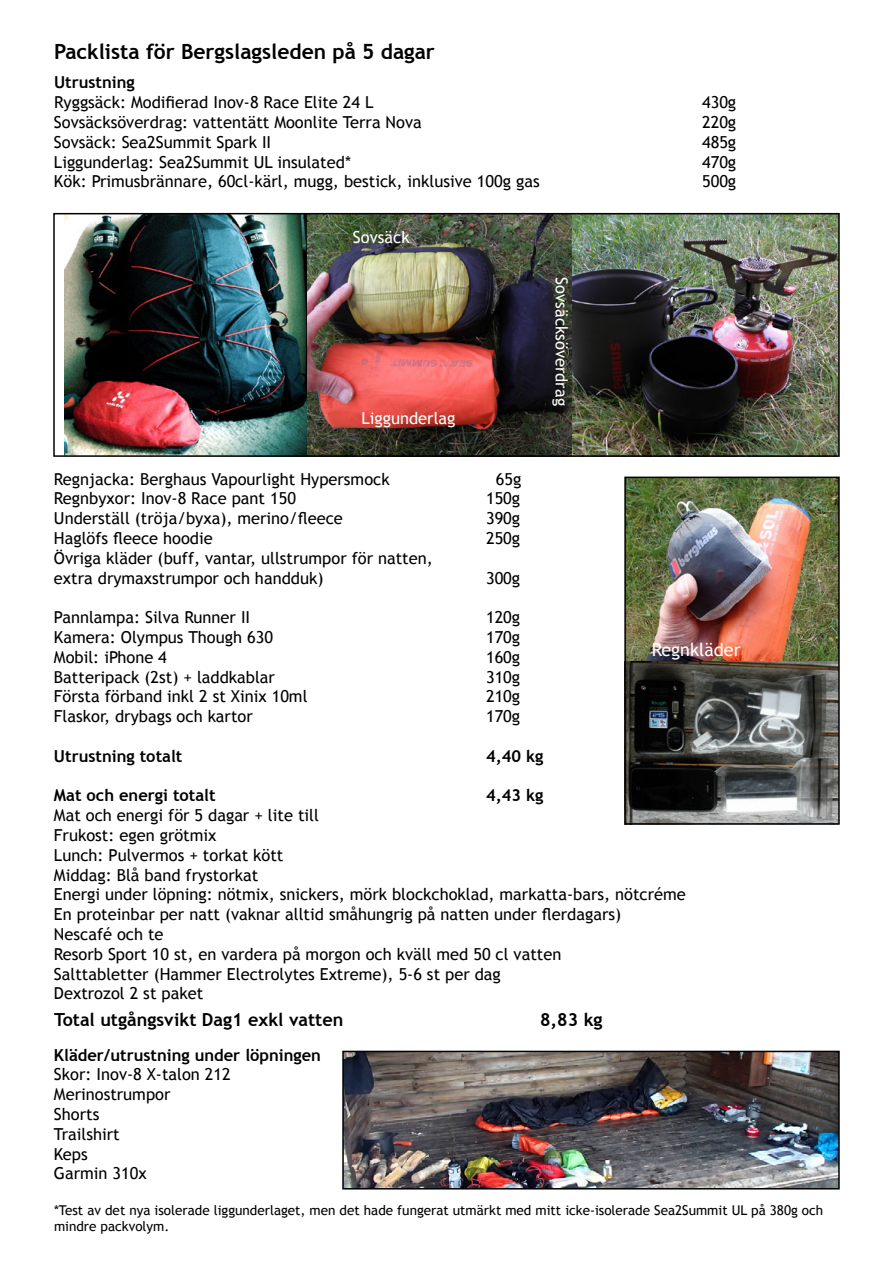
<style>
.page{position:relative;width:893px;height:1263px;background:#fff}
.page>*{position:absolute;margin:0;border:0;box-sizing:border-box;transform-origin:0 0}
.t1{font:700 21px "Trebuchet MS";color:#000}
.t2{font:700 18px "Trebuchet MS";color:#000}
.t3{font:18px "Trebuchet MS";color:#fff}
.t4{font:16.5px/19.8px "Trebuchet MS";color:#000}
.t5{font:700 16.5px "Trebuchet MS";color:#000}
.t6{font:16.5px "Trebuchet MS";color:#fff}
.t7{font:13.5px/16.2px "Trebuchet MS";color:#000}
</style>
<div class="page">
<img style="left:65px;top:216px;width:772px;height:238px">
<div style="left:53px;top:213px;width:787px;height:244px;border:2px solid #000"></div>
<img style="left:627px;top:480px;width:210px;height:181px">
<img style="left:627px;top:661px;width:210px;height:161px">
<img style="left:345px;top:1054px;width:492px;height:132px">
<div style="left:342px;top:1051px;width:498px;height:138px;border:2px solid #000"></div>
<div style="left:624px;top:477px;width:216px;height:348px;border:2px solid #000"></div>
<p class="t1" style="left:54px;top:38px;width:382px">Packlista för Bergslagsleden på 5 dagar</p>
<p class="t5" style="left:54px;top:72px;width:82px">Utrustning</p>
<p class="t4" style="left:54px;top:93px;width:321px">Ryggsäck: Modifierad Inov-8 Race Elite 24 L</p>
<p class="t4" style="left:702px;top:93px;width:36px">430g</p>
<p class="t4" style="left:54px;top:113px;width:369px">Sovsäcksöverdrag: vattentätt Moonlite Terra Nova</p>
<p class="t4" style="left:702px;top:113px;width:36px">220g</p>
<p class="t4" style="left:54px;top:132px;width:219px">Sovsäck: Sea2Summit Spark II</p>
<p class="t4" style="left:702px;top:132px;width:36px">485g</p>
<p class="t4" style="left:54px;top:152px;width:299px">Liggunderlag: Sea2Summit UL insulated*</p>
<p class="t4" style="left:702px;top:152px;width:36px">470g</p>
<p class="t4" style="left:54px;top:172px;width:487px">Kök: Primusbrännare, 60cl-kärl, mugg, bestick, inklusive 100g gas</p>
<p class="t4" style="left:702px;top:172px;width:36px">500g</p>
<p class="t6" style="left:353px;top:228px;width:58px">Sovsäck</p>
<p class="t6" style="left:361px;top:409px;width:96px">Liggunderlag</p>
<p class="t4" style="left:54px;top:469px;width:337px">Regnjacka: Berghaus Vapourlight Hypersmock</p>
<p class="t4" style="left:496px;top:469px;width:27px">65g</p>
<p class="t4" style="left:54px;top:489px;width:244px">Regnbyxor: Inov-8 Race pant 150</p>
<p class="t4" style="left:486px;top:489px;width:36px">150g</p>
<p class="t4" style="left:54px;top:509px;width:290px">Underställ (tröja/byxa), merino/fleece</p>
<p class="t4" style="left:486px;top:509px;width:36px">390g</p>
<p class="t4" style="left:54px;top:528px;width:160px">Haglöfs fleece hoodie</p>
<p class="t4" style="left:486px;top:528px;width:36px">250g</p>
<p class="t4" style="left:54px;top:548px;width:380px">Övriga kläder (buff, vantar, ullstrumpor för natten, extra drymaxstrumpor och handduk)</p>
<p class="t4" style="left:486px;top:568px;width:36px">300g</p>
<p class="t6" style="left:571px;top:277px;width:130px;rotate:90deg">Sovsäcksöverdrag</p>
<p class="t4" style="left:54px;top:608px;width:198px">Pannlampa: Silva Runner II</p>
<p class="t4" style="left:486px;top:608px;width:36px">120g</p>
<p class="t4" style="left:54px;top:627px;width:221px">Kamera: Olympus Though 630</p>
<p class="t4" style="left:486px;top:627px;width:36px">170g</p>
<p class="t4" style="left:54px;top:647px;width:114px">Mobil: iPhone 4</p>
<p class="t4" style="left:486px;top:647px;width:36px">160g</p>
<p class="t4" style="left:54px;top:667px;width:223px">Batteripack (2st) + laddkablar</p>
<p class="t4" style="left:486px;top:667px;width:36px">310g</p>
<p class="t4" style="left:54px;top:687px;width:255px">Första förband inkl 2 st Xinix 10ml</p>
<p class="t4" style="left:486px;top:687px;width:36px">210g</p>
<p class="t4" style="left:54px;top:707px;width:200px">Flaskor, drybags och kartor</p>
<p class="t4" style="left:486px;top:707px;width:36px">170g</p>
<p class="t5" style="left:54px;top:746px;width:130px">Utrustning totalt</p>
<p class="t5" style="left:486px;top:746px;width:59px">4,40 kg</p>
<p class="t5" style="left:54px;top:785px;width:163px">Mat och energi totalt</p>
<p class="t5" style="left:486px;top:785px;width:59px">4,43 kg</p>
<p class="t4" style="left:54px;top:806px;width:633px">Mat och energi för 5 dagar + lite till<br>Frukost: egen grötmix<br>Lunch: Pulvermos + torkat kött<br>Middag: Blå band frystorkat<br>Energi under löpning: nötmix, snickers, mörk blockchoklad, markatta-bars, nötcréme En proteinbar per natt (vaknar alltid småhungrig på natten under flerdagars)<br>Nescafé och te<br>Resorb Sport 10 st, en vardera på morgon och kväll med 50 cl vatten<br>Salttabletter (Hammer Electrolytes Extreme), 5-6 st per dag<br>Dextrozol 2 st paket</p>
<p class="t3" style="left:652px;top:639px;width:91px">Regnkläder</p>
<p class="t2" style="left:54px;top:1009px;width:291px">Total utgångsvikt Dag1 exkl vatten</p>
<p class="t2" style="left:540px;top:1009px;width:64px">8,83 kg</p>
<p class="t5" style="left:54px;top:1044px;width:269px">Kläder/utrustning under löpningen</p>
<p class="t4" style="left:54px;top:1065px;width:178px">Skor: Inov-8 X-talon 212<br>Merinostrumpor<br>Shorts<br>Trailshirt<br>Keps<br>Garmin 310x</p>
<p class="t7" style="left:54px;top:1202px;width:771px">*Test av det nya isolerade liggunderlaget, men det hade fungerat utmärkt med mitt icke-isolerade Sea2Summit UL på 380g och mindre packvolym.</p>
</div>
